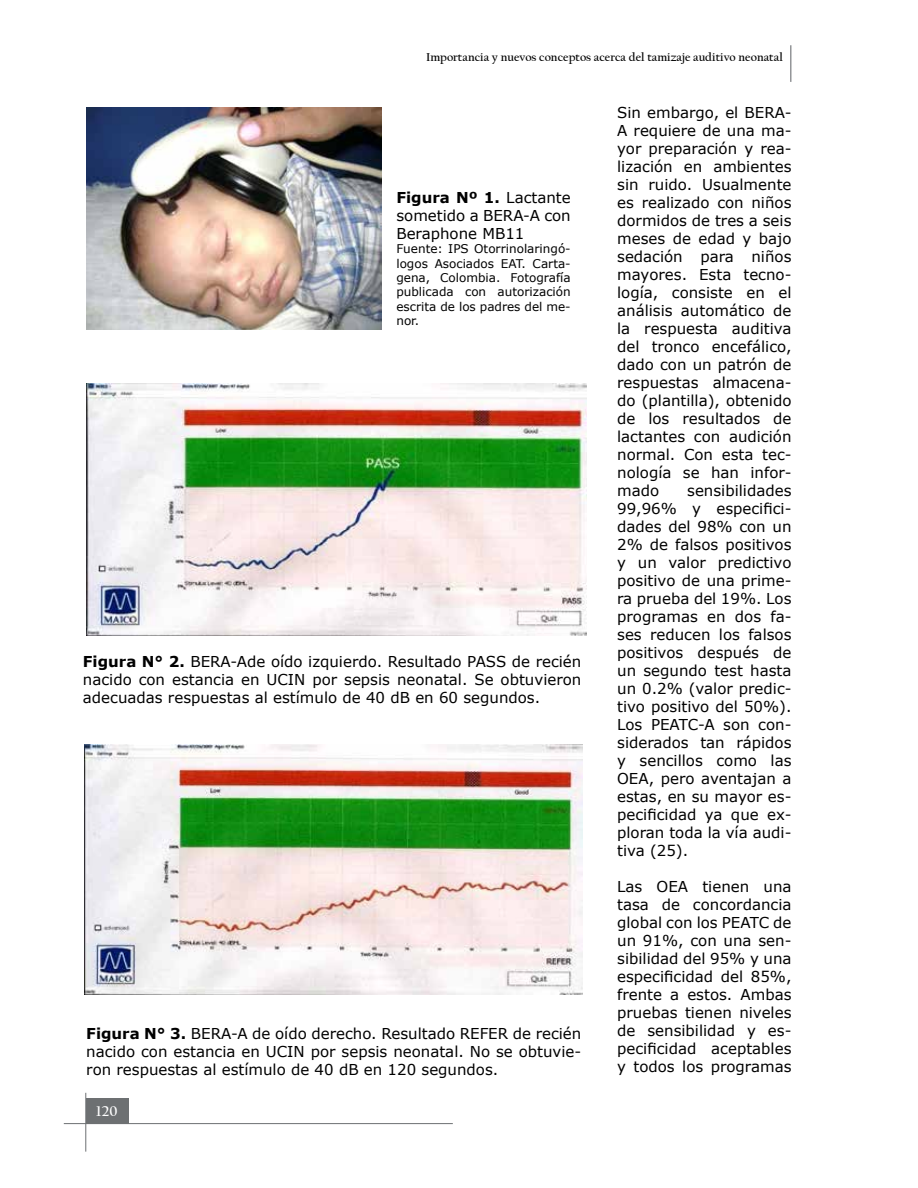
<style>
.page{position:relative;width:918px;height:1188px;background:#fff}
.page>*{position:absolute;margin:0;border:0;box-sizing:border-box;transform-origin:0 0}
.t1{font:15px/18px "Verdana";color:#000;text-align:justify}
.t2{font:700 15px "Californian FB";color:#fff}
.t3{font:12px/14.4px "Verdana";color:#000;text-align:justify}
.t4{font:700 12px "Californian FB";color:#000}
.s1{font-weight:700}
</style>
<div class="page">
<hr style="left:64px;top:1123px;width:389px;height:1px;background:#6d7072">
<div style="left:86px;top:1098px;width:43px;height:26px;background:#6d7072"></div>
<hr style="left:85px;top:1093px;width:1px;height:59px;background:#6d7072">
<hr style="left:790px;top:45px;width:2px;height:37px;background:#939598">
<img style="left:86px;top:107px;width:296px;height:223px">
<img style="left:86px;top:384px;width:501px;height:252px">
<img style="left:84px;top:745px;width:499px;height:249px">
<p class="t4" style="left:426px;top:50px;width:358px">Importancia y nuevos conceptos acerca del tamizaje auditivo neonatal</p>
<p class="t1" style="left:396px;top:188px;width:176px"><span class="s1">Figura Nº 1.</span> Lactante sometido a BERA-A con Beraphone MB11</p>
<p class="t3" style="left:396px;top:241px;width:176px">Fuente: IPS Otorrinolaringó&shy;logos Asociados EAT. Carta&shy;gena, Colombia. Fotografía publicada con autorización escrita de los padres del me&shy;nor.</p>
<p class="t1" style="left:83px;top:652px;width:500px"><span class="s1">Figura N° 2.</span> BERA-Ade oído izquierdo. Resultado PASS de recién nacido con estancia en UCIN por sepsis neonatal. Se obtuvieron adecuadas respuestas al estímulo de 40 dB en 60 segundos.</p>
<p class="t1" style="left:86px;top:1024px;width:497px"><span class="s1">Figura N° 3.</span> BERA-A de oído derecho. Resultado REFER de recién nacido con estancia en UCIN por sepsis neonatal. No se obtuvie&shy;ron respuestas al estímulo de 40 dB en 120 segundos.</p>
<p class="t2" style="left:96px;top:1102px;width:23px">120</p>
<p class="t1" style="left:617px;top:103px;width:176px">Sin embargo, el BERA-A requiere de una ma&shy;yor preparación y rea&shy;lización en ambientes sin ruido. Usualmente es realizado con niños dormidos de tres a seis meses de edad y bajo sedación para niños mayores. Esta tecno&shy;logía, consiste en el análisis automático de la respuesta auditiva del tronco encefálico, dado con un patrón de respuestas almacena&shy;do (plantilla), obtenido de los resultados de lactantes con audición normal. Con esta tec&shy;nología se han infor&shy;mado</p>
<p class="t1" style="left:617px;top:481px;width:176px;text-indent:70px">sensibilidades 99,96% y especifici&shy;dades del 98% con un 2% de falsos positivos y un valor predictivo positivo de una prime&shy;ra prueba del 19%. Los programas en dos fa&shy;ses reducen los falsos positivos después de un segundo test hasta un 0.2% (valor predic&shy;tivo positivo del 50%).<br>Los PEATC-A son con&shy;siderados tan rápidos y sencillos como las OEA, pero aventajan a estas, en su mayor es&shy;pecificidad ya que ex&shy;ploran toda la vía audi&shy;tiva (25).</p>
<p class="t1" style="left:617px;top:877px;width:176px">Las OEA tienen una tasa de concordancia global con los PEATC de un 91%, con una sen&shy;sibilidad del 95% y una especificidad del 85%, frente a estos. Ambas pruebas tienen niveles de sensibilidad y es&shy;pecificidad aceptables y todos los programas</p>
</div>
